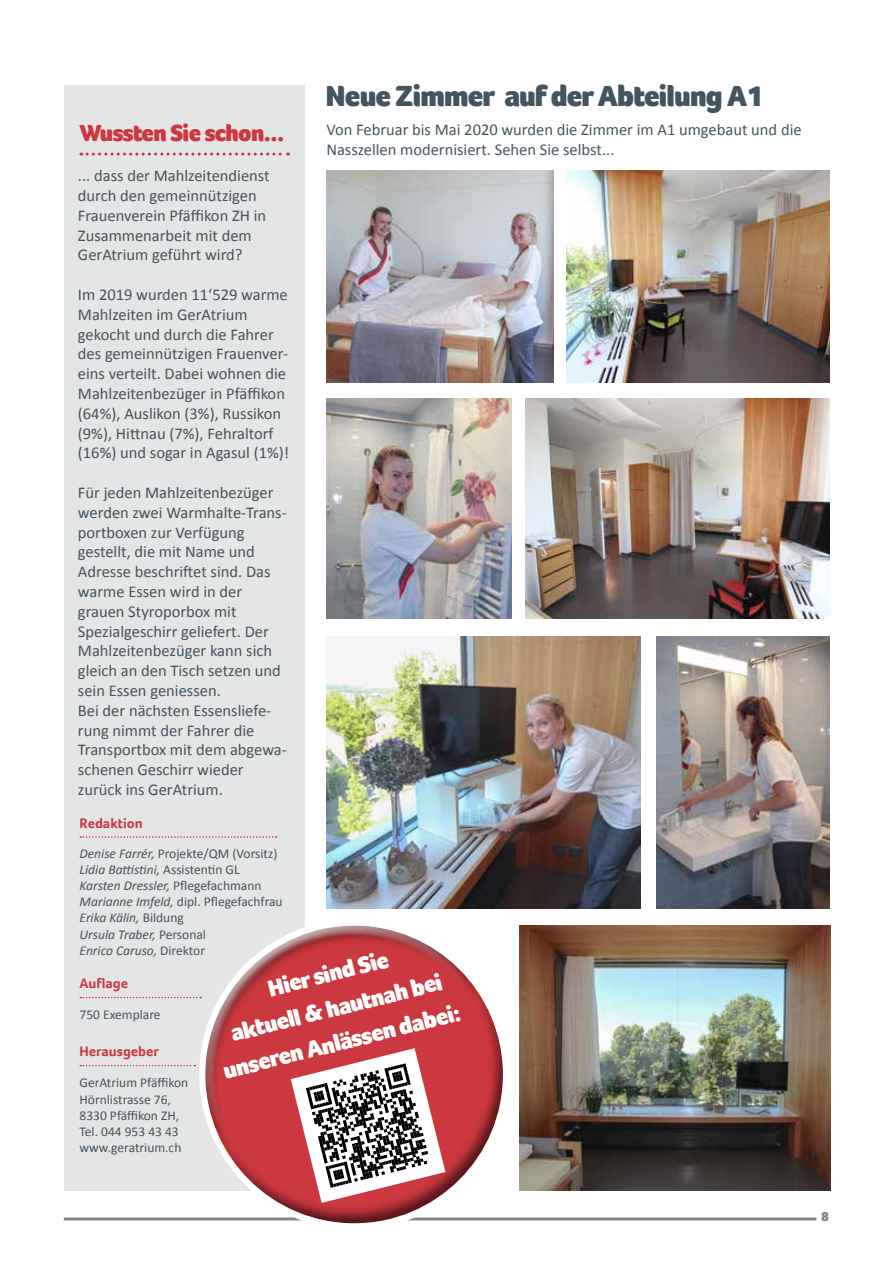
<style>
.page{position:relative;width:893px;height:1263px;background:#fff}
.page>*{position:absolute;margin:0;border:0;box-sizing:border-box;transform-origin:0 0}
.t1{font:900 30px "Foco";letter-spacing:-.025em;color:#44555f}
.t2{font:900 24px/34.5px "Foco";color:#fff;text-align:center}
.t3{font:900 24px "Foco";letter-spacing:-.025em;color:#cb383f}
.t4{font:16.5px/19.8px "Calibri";color:#44555f}
.t5{font:700 14.25px "Foco";color:#cb383f}
.t6{font:italic 13.5px/16.2px "Calibri";color:#44555f}
.t7{font:13.5px/16.2px "Calibri";color:#44555f}
.t8{font:900 13.5px "Foco";color:#7f888f}
.s1{font-style:normal}
.s2{color:#cb383f}
</style>
<div class="page">
<hr style="left:64px;top:1217px;width:752px;height:3px;background:#7f888f">
<div style="left:64px;top:85px;width:241px;height:1106px;background:#e4e5e5"></div>
<div style="left:204px;top:923px;width:285px;height:227px;background:#fff;opacity:.75"></div>
<div style="left:210px;top:973px;width:295px;height:250px;background:#d6c9c1;opacity:.75"></div>
<svg style="left:80px;top:1065px;width:115px;height:1px"></svg>
<svg style="left:80px;top:997px;width:121px;height:1px"></svg>
<svg style="left:80px;top:836px;width:196px;height:2px"></svg>
<svg style="left:81px;top:153px;width:208px;height:3px"></svg>
<svg style="left:291px;top:1048px;width:154px;height:155px"></svg>
<img style="left:327px;top:398px;width:184px;height:221px">
<img style="left:326px;top:636px;width:315px;height:273px">
<img style="left:326px;top:171px;width:227px;height:211px">
<img style="left:656px;top:636px;width:173px;height:273px">
<img style="left:520px;top:926px;width:310px;height:265px">
<img style="left:567px;top:171px;width:262px;height:211px">
<img style="left:525px;top:398px;width:304px;height:221px">
<h2 class="t3" style="left:79px;top:117px;width:206px">Wussten Sie schon...</h2>
<p class="t4" style="left:78px;top:166px;width:193px">... dass der Mahlzeitendienst durch den gemeinnützigen<br>Frauenverein Pfäffikon ZH in<br>Zusammenarbeit mit dem<br>GerAtrium geführt wird?</p>
<p class="t4" style="left:78px;top:285px;width:213px">Im 2019 wurden 11‘529 warme<br>Mahlzeiten im GerAtrium gekocht und durch die Fahrer des gemeinnützigen Frauenver&shy;eins verteilt. Dabei wohnen die<br>Mahlzeitenbezüger in Pfäffikon (64%), Auslikon (3%), Russikon (9%), Hittnau (7%), Fehraltorf (16%) und sogar in Agasul (1%)!</p>
<p class="t4" style="left:78px;top:483px;width:210px">Für jeden Mahlzeitenbezüger werden zwei Warmhalte-Trans&shy;portboxen zur Verfügung gestellt, die mit Name und<br>Adresse beschriftet sind. Das warme Essen wird in der grauen Styroporbox mit<br>Spezialgeschirr geliefert. Der<br>Mahlzeitenbezüger kann sich gleich an den Tisch setzen und sein Essen geniessen.<br>Bei der nächsten Essensliefe&shy;rung nimmt der Fahrer die<br>Transportbox mit dem abgewa&shy;schenen Geschirr wieder zurück ins GerAtrium.</p>
<p class="t5" style="left:80px;top:813px;width:65px">Redaktion</p>
<h1 class="t1" style="left:325px;top:76px;width:440px">Neue Zimmer auf der Abteilung A1</h1>
<p class="t4" style="left:326px;top:120px;width:477px">Von Februar bis Mai 2020 wurden die Zimmer im A1 umgebaut und die<br>Nasszellen modernisiert. Sehen Sie selbst...</p>
<p class="t6" style="left:80px;top:844px;width:205px">Denise Farrér, <span class="s1">Projekte/QM (Vorsitz)<br></span>Lidia Battistini, <span class="s1">Assistentin GL<br></span>Karsten Dressler, <span class="s1">Pflegefachmann<br></span>Marianne Imfeld, <span class="s1">dipl. Pflegefachfrau<br></span>Erika Kälin, <span class="s1">Bildung<br></span>Ursula Traber, <span class="s1">Personal<br></span>Enrico Caruso, <span class="s1">Direktor</span></p>
<h2 class="t2" style="left:203px;top:987px;width:251px;rotate:-14deg">Hier sind Sie<br>aktuell &amp; hautnah bei unseren Anlässen dabei:<span class="s2">i</span></h2>
<p class="t5" style="left:80px;top:974px;width:50px">Auflage</p>
<p class="t7" style="left:80px;top:1007px;width:83px">750 Exemplare</p>
<p class="t5" style="left:80px;top:1042px;width:81px">Herausgeber</p>
<p class="t7" style="left:80px;top:1075px;width:110px">GerAtrium Pfäffikon<br>Hörnlistrasse 76,<br>8330 Pfäffikon ZH,<br>Tel. 044 953 43 43 www.geratrium.ch</p>
<p class="t8" style="left:821px;top:1207px;width:9px">8</p>
</div>
